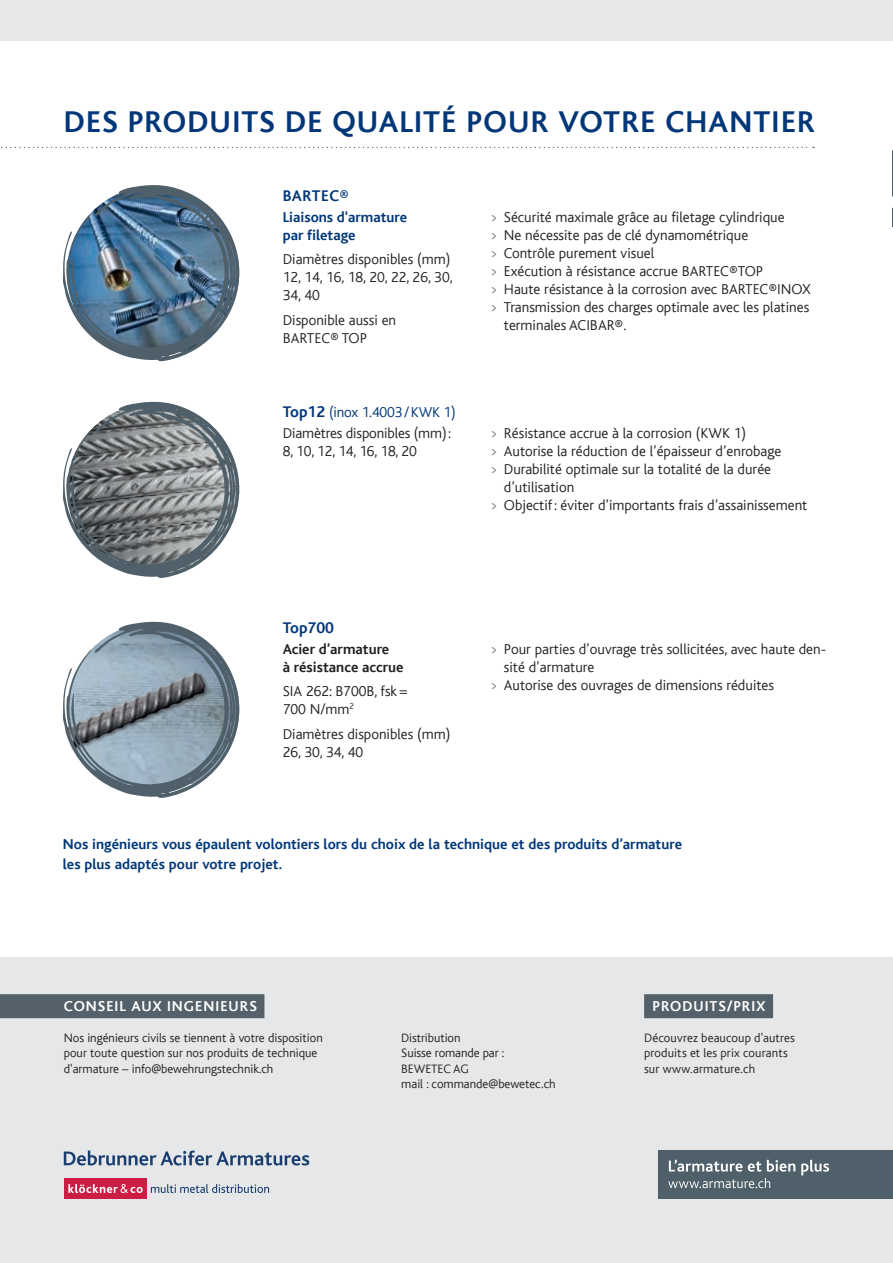
<style>
.page{position:relative;width:893px;height:1263px;background:#fff}
.page>*{position:absolute;margin:0;border:0;box-sizing:border-box;transform-origin:0 0}
.t1{font:700 31.5px "Kl Bliss";letter-spacing:.035em;color:#013778}
.t2{font:700 16.2px "Kl Bliss";letter-spacing:.01em;color:#013778}
.t3{font:300 15px/18px "Kl Bliss";color:#231f20}
.t4{font:700 15px/19.5px "Kl Bliss";color:#013778}
.t5{font:700 15px "Kl Bliss";letter-spacing:.07em;color:#fff}
.t6{font:700 15px/18px "Kl Bliss";color:#231f20}
.t7{font:300 12.75px/15.3px "Kl Bliss";color:#231f20}
.s1{font-weight:700;font-size:16.2px;color:#013778}
.s2{color:#013778}
.s3{color:#6a7883}
</style>
<div class="page">
<hr style="left:892px;top:0;width:1px;height:1263px;background:#e6e7e9">
<div style="left:0;top:957px;width:893px;height:306px;background:#e6e7e9"></div>
<div style="left:64px;top:1178px;width:82px;height:21px;background:#cc1d44"></div>
<svg style="left:68px;top:1184px;width:75px;height:9px"></svg>
<svg style="left:151px;top:1184px;width:118px;height:9px"></svg>
<svg style="left:64px;top:1150px;width:245px;height:15px"></svg>
<div style="left:644px;top:994px;width:129px;height:24px;background:#54616a"></div>
<div style="left:659px;top:1150px;width:234px;height:49px;background:#4f606b"></div>
<svg style="left:668px;top:1159px;width:161px;height:29px"></svg>
<div style="left:0;top:0;width:893px;height:40px;background:#e6e7e9"></div>
<div style="left:0;top:994px;width:264px;height:24px;background:#54616a"></div>
<svg style="left:1px;top:147px;width:813px;height:1px"></svg>
<img style="left:63px;top:185px;width:176px;height:176px">
<svg style="left:63px;top:402px;width:176px;height:176px"></svg>
<svg style="left:63px;top:622px;width:176px;height:176px"></svg>
<svg style="left:892px;top:141px;width:1px;height:816px"></svg>
<h1 class="t1" style="left:64px;top:105px;width:753px">DES PRODUITS DE QUALITÉ POUR VOTRE CHANTIER</h1>
<p class="t2" style="left:283px;top:187px;width:68px">BARTEC®</p>
<p class="t4" style="left:283px;top:208px;width:126px;line-height:18px">Liaisons d'armature par filetage</p>
<p class="t3" style="left:283px;top:251px;width:171px">Diamètres disponibles (mm)<br>12, 14, 16, 18, 20, 22, 26, 30,<br>34, 40</p>
<p class="t3" style="left:283px;top:312px;width:115px">Disponible aussi en<br>BARTEC® TOP</p>
<p class="t3" style="left:283px;top:402px;width:175px;line-height:21px"><span class="s1">Top12</span> <span class="s2">(inox 1.4003 / KWK 1)<br></span>Diamètres disponibles (mm) :</p>
<p class="t3" style="left:283px;top:443px;width:135px">8, 10, 12, 14, 16, 18, 20</p>
<p class="t3" style="left:491px;top:209px;width:295px"><span class="s3">&gt;</span> Sécurité maximale grâce au filetage cylindrique</p>
<p class="t3" style="left:491px;top:227px;width:259px"><span class="s3">&gt;</span> Ne nécessite pas de clé dynamométrique</p>
<p class="t3" style="left:491px;top:245px;width:165px"><span class="s3">&gt;</span> Contrôle purement visuel</p>
<p class="t3" style="left:491px;top:263px;width:273px"><span class="s3">&gt;</span> Exécution à résistance accrue BARTEC®TOP</p>
<p class="t3" style="left:491px;top:281px;width:321px"><span class="s3">&gt;</span> Haute résistance à la corrosion avec BARTEC®INOX</p>
<p class="t3" style="left:491px;top:299px;width:320px"><span class="s3">&gt;</span> Transmission des charges optimale avec les platines</p>
<p class="t3" style="left:504px;top:317px;width:124px">terminales ACIBAR®.</p>
<p class="t3" style="left:491px;top:425px;width:257px"><span class="s3">&gt;</span> Résistance accrue à la corrosion (KWK 1)</p>
<p class="t3" style="left:491px;top:443px;width:292px"><span class="s3">&gt;</span> Autorise la réduction de l’épaisseur d’enrobage</p>
<p class="t3" style="left:491px;top:461px;width:282px"><span class="s3">&gt;</span> Durabilité optimale sur la totalité de la durée</p>
<p class="t3" style="left:504px;top:479px;width:72px">d’utilisation</p>
<p class="t3" style="left:491px;top:497px;width:318px"><span class="s3">&gt;</span> Objectif : éviter d’importants frais d’assainissement</p>
<p class="t2" style="left:283px;top:619px;width:53px">Top700</p>
<p class="t6" style="left:283px;top:640px;width:122px">Acier d’armature<br>à résistance accrue</p>
<p class="t3" style="left:283px;top:683px;width:127px">SIA 262: B700B, fsk =<br>700 N/mm<sup>2</sup></p>
<p class="t3" style="left:283px;top:726px;width:169px">Diamètres disponibles (mm)<br>26, 30, 34, 40</p>
<p class="t3" style="left:491px;top:641px;width:337px"><span class="s3">&gt;</span> Pour parties d’ouvrage très sollicitées, avec haute den-</p>
<p class="t3" style="left:504px;top:659px;width:92px">sité d’armature</p>
<p class="t3" style="left:491px;top:677px;width:284px"><span class="s3">&gt;</span> Autorise des ouvrages de dimensions réduites</p>
<p class="t4" style="left:63px;top:835px;width:621px">Nos ingénieurs vous épaulent volontiers lors du choix de la technique et des produits d’armature les plus adaptés pour votre projet.</p>
<p class="t5" style="left:64px;top:998px;width:195px">CONSEIL AUX INGENIEURS</p>
<p class="t7" style="left:64px;top:1031px;width:261px">Nos ingénieurs civils se tiennent à votre disposition pour toute question sur nos produits de technique d'armature – info@bewehrungstechnik.ch</p>
<p class="t7" style="left:401px;top:1031px;width:156px">Distribution<br>Suisse romande par :<br>BEWETEC AG<br>mail : commande@bewetec.ch</p>
<p class="t5" style="left:653px;top:998px;width:114px">PRODUITS/PRIX</p>
<p class="t7" style="left:644px;top:1031px;width:152px">Découvrez beaucoup d'autres produits et les prix courants sur www.armature.ch</p>
</div>
